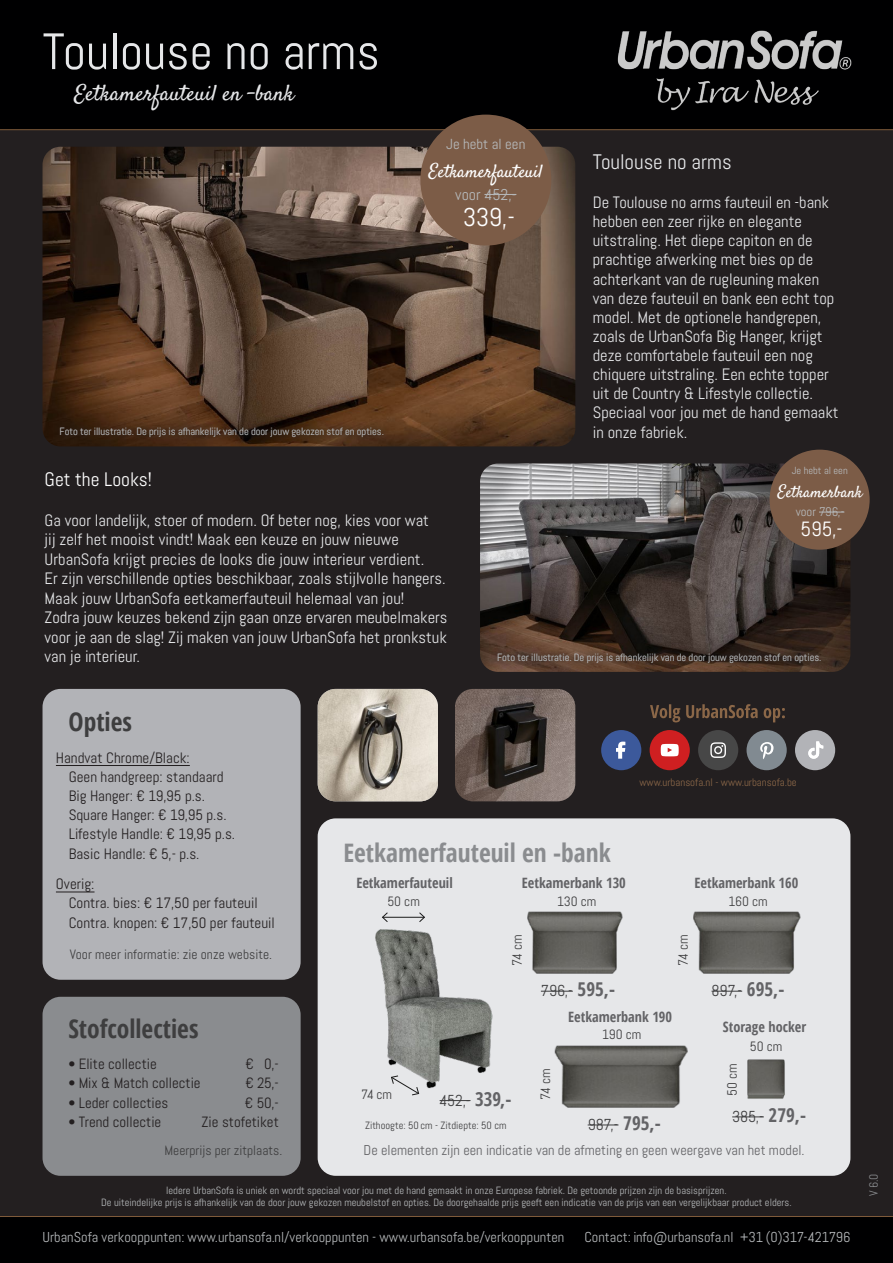
<style>
.page{position:relative;width:893px;height:1263px;background:#231f20}
.page>*{position:absolute;margin:0;border:0;box-sizing:border-box;transform-origin:0 0}
.t1{font:51px "Abel";color:#e6e7e9}
.t2{font:25.65px "Abel";color:#fff}
.t3{font:700 condensed 25.5px "Open Sans";color:#8a8c8f}
.t4{font:700 condensed 25.5px "Open Sans";color:#3e3e3f}
.t5{font:22.2px "Satisfy";color:#e6e7e9}
.t6{font:21px "Abel";color:#e6e7e9}
.t7{font:20.55px "Abel";color:#fff}
.t8{font:19.5px "Abel";color:#fff}
.t9{font:18.15px "Satisfy";color:#fff}
.t10{font:16.5px/19px "Abel";color:#e6e7e9}
.t11{font:16.2px "Satisfy";color:#fff}
.t12{font:15.9px "Abel";letter-spacing:-.01em;color:#3e3e3f}
.t13{font:15.6px "Abel";color:#b6b9bb}
.t14{font:15px/19.2px "Abel";color:#231f20}
.t15{font:14.85px "Abel";color:#231f20}
.t16{font:14.55px "Abel";color:#b6b9bb}
.t17{font:14.4px "Abel";color:#b6b9bb}
.t18{font:700 condensed 14.25px "Open Sans";color:#636366}
.t19{font:14.25px "Abel";color:#636366}
.t20{font:13.5px "Abel";color:#3e3e3f}
.t21{font:12.45px "Abel";color:#b6b9bb}
.t22{font:12px "Abel";color:#8a8c8f}
.t23{font:10.8px "Abel";color:#8b6748}
.t24{font:10.5px/12px "Abel";color:#b6b9bb;text-align:center}
.t25{font:10.5px "Abel";color:#3e3e3f}
.t26{font:10.35px "Abel";color:#b6b9bb}
.s1{font-family:"Open Sans";font-weight:700;font-stretch:condensed;font-size:19.05px;color:#636366}
</style>
<div class="page">
<div style="left:0;top:0;width:893px;height:130px;background:#000001"></div>
<img style="left:617px;top:30px;width:235px;height:81px">
<hr style="left:0;top:129px;width:893px;height:1px;background:#805c3b">
<div style="left:0;top:1216px;width:893px;height:47px;background:#000001"></div>
<img style="left:43px;top:147px;width:532px;height:299px">
<img style="left:480px;top:463px;width:370px;height:209px">
<div style="left:43px;top:689px;width:258px;height:291px;background:#b2b3b7;border-radius:18px"></div>
<hr style="left:0;top:1216px;width:893px;height:1px;background:#805c3b">
<div style="left:318px;top:818px;width:532px;height:358px;background:#e6e7e9;border-radius:18px"></div>
<img style="left:732px;top:1059px;width:53px;height:59px">
<hr style="left:732px;top:1116px;width:32px;height:1px;background:#3e3e3f">
<hr style="left:56px;top:765px;width:134px;height:1px;background:#231f20">
<hr style="left:56px;top:892px;width:39px;height:1px;background:#231f20">
<img style="left:375px;top:916px;width:118px;height:186px">
<hr style="left:383px;top:917px;width:41px;height:1px;background:#1b1b1b">
<svg style="left:382px;top:912px;width:6px;height:10px"></svg>
<svg style="left:419px;top:912px;width:6px;height:10px"></svg>
<img style="left:318px;top:689px;width:120px;height:112px">
<div style="left:43px;top:997px;width:258px;height:179px;background:#8a8c8f;border-radius:18px"></div>
<img style="left:527px;top:911px;width:96px;height:63px">
<hr style="left:541px;top:991px;width:32px;height:1px;background:#3e3e3f">
<img style="left:693px;top:911px;width:108px;height:63px">
<hr style="left:711px;top:991px;width:31px;height:1px;background:#3e3e3f">
<img style="left:554px;top:1045px;width:134px;height:63px">
<hr style="left:588px;top:1125px;width:30px;height:1px;background:#3e3e3f">
<svg style="left:391px;top:1075px;width:28px;height:20px"></svg>
<div style="left:420px;top:115px;width:131px;height:131px;background:#7c5c47;border-radius:50%"></div>
<hr style="left:484px;top:194px;width:32px;height:1px;background:#b6b9bb">
<svg style="left:53px;top:422px;width:336px;height:22px;background:#402614"></svg>
<svg style="left:491px;top:647px;width:336px;height:23px"></svg>
<div style="left:770px;top:450px;width:100px;height:100px;background:#7c5c47;border-radius:50%"></div>
<svg style="left:819px;top:512px;width:25px;height:1px"></svg>
<img style="left:455px;top:689px;width:120px;height:112px">
<svg style="left:650px;top:704px;width:135px;height:18px"></svg>
<div style="left:698px;top:730px;width:40px;height:40px;background:#474747;border-radius:50%"></div>
<svg style="left:710px;top:742px;width:16px;height:16px"></svg>
<div style="left:746px;top:730px;width:41px;height:40px;background:#818a91;border-radius:50%"></div>
<svg style="left:760px;top:742px;width:13px;height:17px"></svg>
<div style="left:650px;top:730px;width:40px;height:40px;background:#cf1f21;border-radius:50%"></div>
<svg style="left:661px;top:744px;width:18px;height:12px"></svg>
<div style="left:601px;top:730px;width:40px;height:40px;background:#3c599b;border-radius:50%"></div>
<svg style="left:616px;top:742px;width:9px;height:17px"></svg>
<div style="left:795px;top:730px;width:40px;height:40px;background:#b2b3b7;border-radius:50%"></div>
<svg style="left:808px;top:741px;width:15px;height:18px"></svg>
<h1 class="t1" style="left:43px;top:29px;width:339px">Toulouse no arms</h1>
<h3 class="t5" style="left:74px;top:84px;width:221px">Eetkamerfauteuil en -bank</h3>
<p class="t16" style="left:446px;top:138px;width:81px">Je hebt al een</p>
<p class="t9" style="left:429px;top:163px;width:115px">Eetkamerfauteuil</p>
<p class="t13" style="left:455px;top:187px;width:63px">voor 452,-</p>
<h2 class="t2" style="left:463px;top:206px;width:54px">339,-</h2>
<p class="t24" style="left:60px;top:426px;width:326px">Foto ter illustratie. De prijs is afhankelijk van de door jouw gekozen stof en opties.</p>
<p class="t6" style="left:593px;top:153px;width:140px">Toulouse no arms</p>
<p class="t10" style="left:593px;top:194px;width:247px">De Toulouse no arms fauteuil en -bank hebben een zeer rijke en elegante uitstraling. Het diepe capiton en de prachtige afwerking met bies op de achterkant van de rugleuning maken van deze fauteuil en bank een echt top model. Met de optionele handgrepen, zoals de UrbanSofa Big Hanger, krijgt deze comfortabele fauteuil een nog chiquere uitstraling. Een echte topper uit de Country &amp; Lifestyle collectie.<br>Speciaal voor jou met de hand gemaakt in onze fabriek.</p>
<p class="t8" style="left:45px;top:470px;width:109px">Get the Looks!</p>
<p class="t10" style="left:45px;top:512px;width:404px">Ga voor landelijk, stoer of modern. Of beter nog, kies voor wat<br>jij zelf het mooist vindt! Maak een keuze en jouw nieuwe UrbanSofa krijgt precies de looks die jouw interieur verdient.<br>Er zijn verschillende opties beschikbaar, zoals stijlvolle hangers.<br>Maak jouw UrbanSofa eetkamerfauteuil helemaal van jou!<br>Zodra jouw keuzes bekend zijn gaan onze ervaren meubelmakers voor je aan de slag! Zij maken van jouw UrbanSofa het pronkstuk van je interieur.</p>
<p class="t26" style="left:792px;top:466px;width:58px">Je hebt al een</p>
<p class="t11" style="left:778px;top:485px;width:86px">Eetkamerbank</p>
<p class="t21" style="left:796px;top:506px;width:50px">voor 796,-</p>
<p class="t7" style="left:801px;top:520px;width:43px">595,-</p>
<p class="t24" style="left:497px;top:652px;width:326px">Foto ter illustratie. De prijs is afhankelijk van de door jouw gekozen stof en opties.</p>
<h3 class="t4" style="left:69px;top:711px;width:65px">Opties</h3>
<p class="t14" style="left:69px;top:749px;width:168px;text-indent:-13px">Handvat Chrome/Black:<br>Geen handgreep: standaard<br>Big Hanger: € 19,95 p.s.<br>Square Hanger: € 19,95 p.s.<br>Lifestyle Handle: € 19,95 p.s.<br>Basic Handle: € 5,- p.s.</p>
<p class="t14" style="left:69px;top:875px;width:208px;text-indent:-13px">Overig:<br>Contra. bies: € 17,50 per fauteuil<br>Contra. knopen: € 17,50 per fauteuil</p>
<p class="t20" style="left:70px;top:948px;width:204px">Voor meer informatie: zie onze website.</p>
<h3 class="t4" style="left:68px;top:1019px;width:132px">Stofcollecties</h3>
<p class="t15" style="left:68px;top:1057px;width:90px">• Elite collectie</p>
<p class="t15" style="left:246px;top:1057px;width:35px">€ 0,-</p>
<p class="t15" style="left:68px;top:1077px;width:134px">• Mix &amp; Match collectie</p>
<p class="t15" style="left:245px;top:1077px;width:35px">€ 25,-</p>
<p class="t15" style="left:68px;top:1096px;width:101px">• Leder collecties</p>
<p class="t15" style="left:245px;top:1096px;width:35px">€ 50,-</p>
<p class="t15" style="left:68px;top:1115px;width:94px">• Trend collectie</p>
<p class="t15" style="left:202px;top:1115px;width:79px">Zie stofetiket</p>
<p class="t20" style="left:165px;top:1144px;width:119px">Meerprijs per zitplaats.</p>
<p class="t23" style="left:639px;top:778px;width:159px">www.urbansofa.nl - www.urbansofa.be</p>
<h3 class="t3" style="left:343px;top:842px;width:269px">Eetkamerfauteuil en -bank</h3>
<p class="t18" style="left:356px;top:877px;width:98px">Eetkamerfauteuil</p>
<p class="t18" style="left:522px;top:877px;width:105px">Eetkamerbank 130</p>
<p class="t18" style="left:694px;top:877px;width:105px">Eetkamerbank 160</p>
<p class="t20" style="left:387px;top:895px;width:34px">50 cm</p>
<p class="t20" style="left:557px;top:895px;width:41px">130 cm</p>
<p class="t20" style="left:728px;top:895px;width:41px">160 cm</p>
<p class="t20" style="left:511px;top:966px;width:33px;rotate:-90deg">74 cm</p>
<p class="t20" style="left:677px;top:966px;width:33px;rotate:-90deg">74 cm</p>
<p class="t12" style="left:541px;top:984px;width:76px">796,- <span class="s1">595,-</span></p>
<p class="t12" style="left:711px;top:984px;width:74px">897,- <span class="s1">695,-</span></p>
<p class="t20" style="left:361px;top:1088px;width:32px">74 cm</p>
<p class="t12" style="left:440px;top:1093px;width:73px">452,- <span class="s1">339,-</span></p>
<p class="t25" style="left:365px;top:1121px;width:143px">Zithoogte: 50 cm - Zitdiepte: 50 cm</p>
<p class="t20" style="left:539px;top:1100px;width:33px;rotate:-90deg">74 cm</p>
<p class="t18" style="left:568px;top:1011px;width:105px">Eetkamerbank 190</p>
<p class="t20" style="left:602px;top:1029px;width:41px">190 cm</p>
<p class="t12" style="left:588px;top:1118px;width:75px">987,- <span class="s1">795,-</span></p>
<p class="t18" style="left:723px;top:1021px;width:85px">Storage hocker</p>
<p class="t20" style="left:750px;top:1040px;width:34px">50 cm</p>
<p class="t20" style="left:726px;top:1096px;width:34px;rotate:-90deg">50 cm</p>
<p class="t12" style="left:732px;top:1110px;width:75px">385,- <span class="s1">279,-</span></p>
<p class="t19" style="left:364px;top:1144px;width:442px">De elementen zijn een indicatie van de afmeting en geen weergave van het model.</p>
<p class="t24" style="left:101px;top:1184px;width:692px">Iedere UrbanSofa is uniek en wordt speciaal voor jou met de hand gemaakt in onze Europese fabriek. De getoonde prijzen zijn de basisprijzen.<br>De uiteindelijke prijs is afhankelijk van de door jouw gekozen meubelstof en opties. De doorgehaalde prijs geeft een indicatie van de prijs van een vergelijkbaar product elders.</p>
<p class="t17" style="left:43px;top:1231px;width:523px">UrbanSofa verkooppunten: www.urbansofa.nl/verkooppunten - www.urbansofa.be/verkooppunten</p>
<p class="t17" style="left:585px;top:1231px;width:267px">Contact: info@urbansofa.nl +31 (0)317-421796</p>
<p class="t22" style="left:868px;top:1196px;width:24px;rotate:-90deg">V 6.0</p>
</div>
